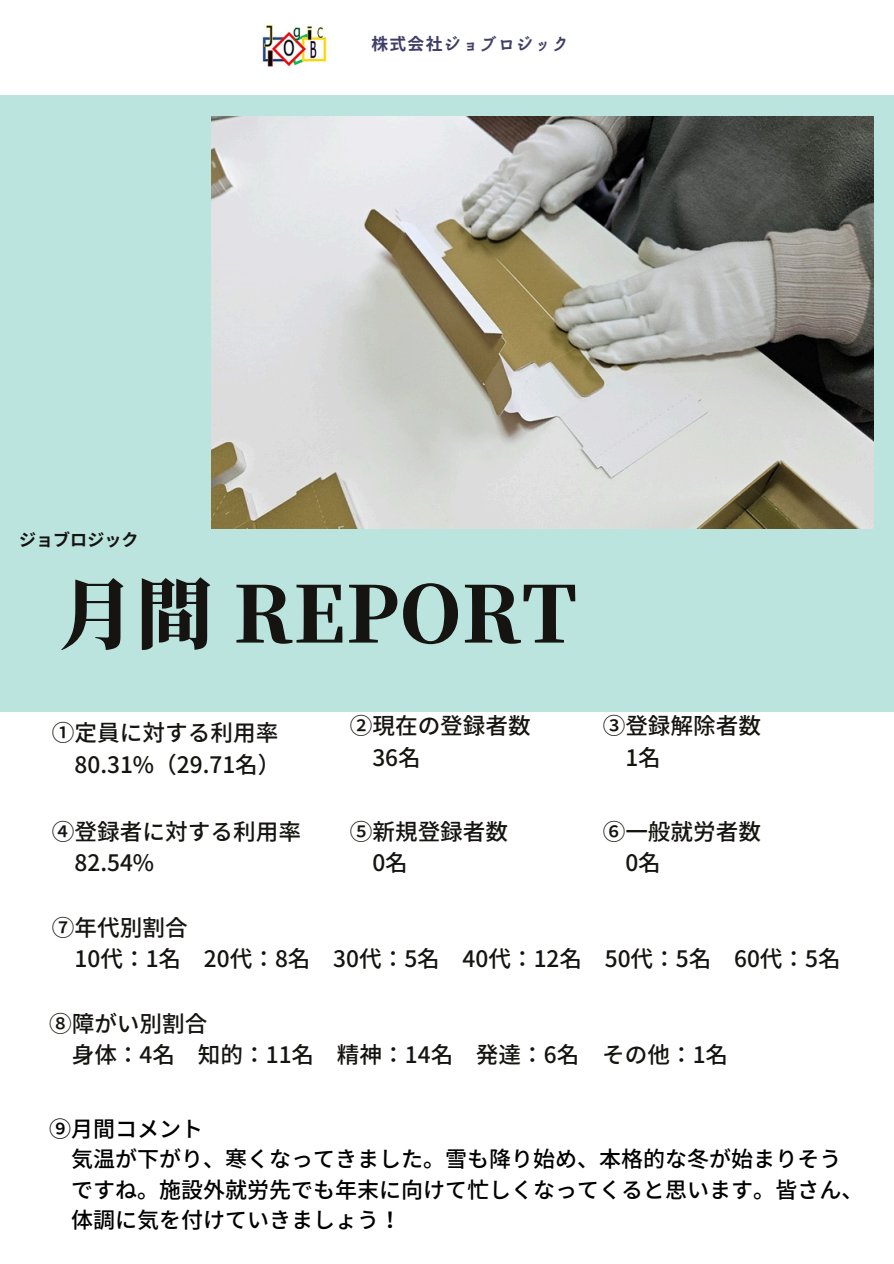
<style>
.page{position:relative;width:894px;height:1264px;background:#fff}
.page>*{position:absolute;margin:0;border:0;box-sizing:border-box;transform-origin:0 0}
.t1{font:800 77.4px "Source Han Serif JP";letter-spacing:.005em;color:#151410}
.t2{font:500 22.65px/31.7px "Noto Sans JP";color:#151410}
.t3{font:500 22.05px/30.3px "Noto Sans JP";color:#000}
.t4{font:700 16.95px "Noto Sans JP";letter-spacing:.005em;color:#151410}
.t5{font:700 16.8px "irohakaku C";letter-spacing:.08em;color:#3f3e67}
</style>
<div class="page">
<img style="left:262px;top:25px;width:65px;height:42px">
<div style="left:0;top:95px;width:893px;height:617px;background:#bce4df"></div>
<img style="left:211px;top:117px;width:662px;height:411px">
<h2 class="t4" style="left:19px;top:526px;width:121px">ジョブロジック</h2>
<p class="t5" style="left:371px;top:32px;width:199px">株式会社ジョブロジック</p>
<h1 class="t1" style="left:58px;top:553px;width:520px">月間 REPORT</h1>
<h2 class="t2" style="left:52px;top:715px;width:230px;text-align:right">①定員に対する利用率<br>80.31%（29.71名）</h2>
<h2 class="t2" style="left:372px;top:709px;width:160px;text-indent:-23px">②現在の登録者数<br>36名</h2>
<h2 class="t2" style="left:75px;top:814px;width:228px;text-indent:-23px">④登録者に対する利用率<br>82.54%</h2>
<h2 class="t2" style="left:372px;top:814px;width:137px;text-indent:-23px">⑤新規登録者数<br>0名</h2>
<h2 class="t2" style="left:625px;top:709px;width:137px;text-indent:-23px">③登録解除者数<br>1名</h2>
<h2 class="t2" style="left:625px;top:814px;width:137px;text-indent:-23px">⑥一般就労者数<br>0名</h2>
<h2 class="t2" style="left:75px;top:910px;width:767px;text-indent:-23px">⑦年代別割合<br>10代：1名 20代：8名 30代：5名 40代：12名 50代：5名 60代：5名</h2>
<h2 class="t2" style="left:72px;top:1006px;width:658px;text-indent:-23px">⑧障がい別割合<br>身体：4名 知的：11名 精神：14名 発達：6名 その他：1名</h2>
<p class="t3" style="left:71px;top:1112px;width:793px;text-indent:-22px">⑨月間コメント<br>気温が下がり、寒くなってきました。雪も降り始め、本格的な冬が始まりそうですね。施設外就労先でも年末に向けて忙しくなってくると思います。皆さん、体調に気を付けていきましょう！</p>
</div>
